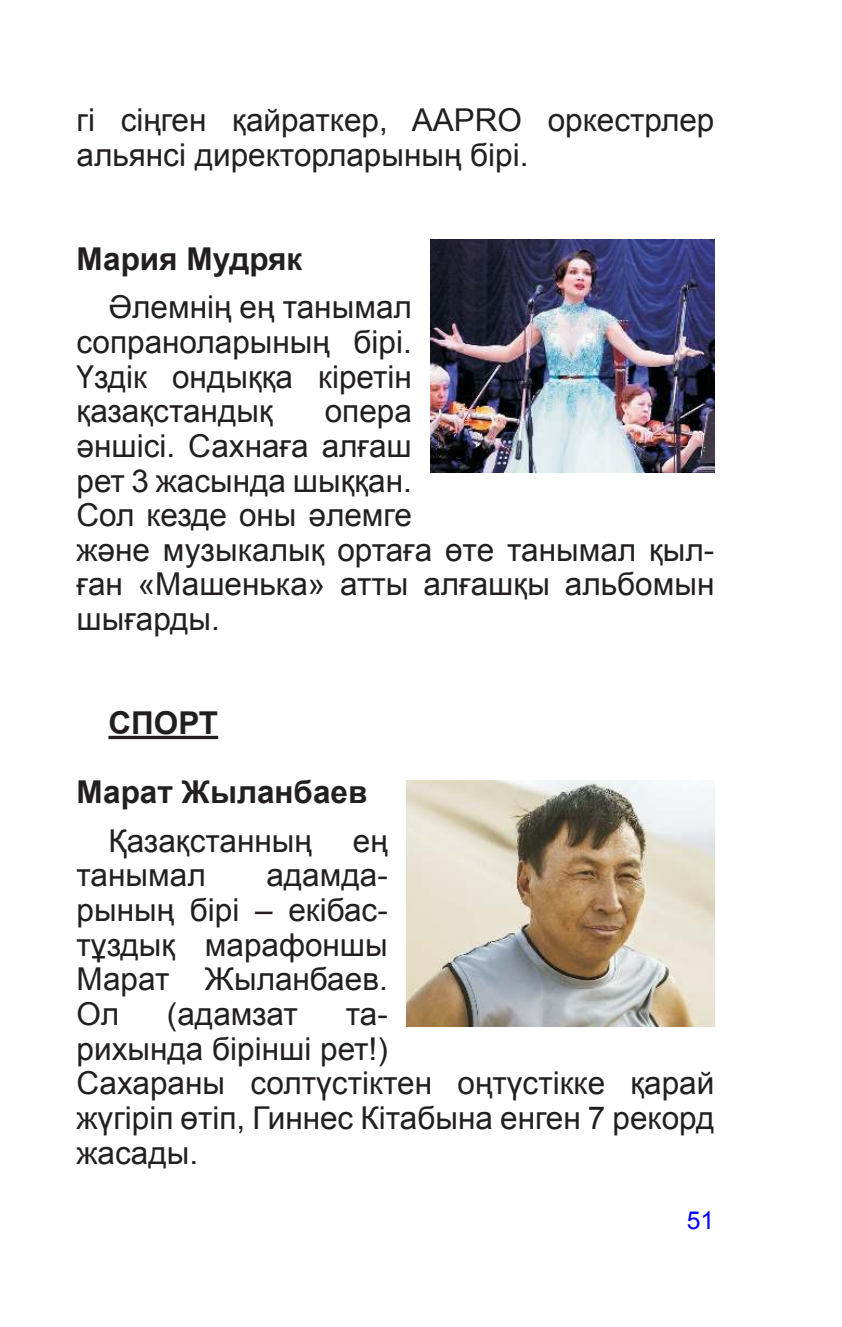
<style>
.page{position:relative;width:842px;height:1327px;background:#fff}
.page>*{position:absolute;margin:0;border:0;box-sizing:border-box;transform-origin:0 0}
.t1{font:31.5px/34.6px "Arial";color:#231f20}
.t2{font:700 31.5px/69.3px "Arial";color:#231f20}
.t3{font:24.75px "Arial";color:#00f}
</style>
<div class="page">
<hr style="left:108px;top:736px;width:110px;height:3px;background:#231f20">
<img style="left:431px;top:239px;width:283px;height:233px">
<img style="left:407px;top:780px;width:307px;height:246px">
<p class="t1" style="left:77px;top:103px;width:639px">гі сіңген қайраткер, AAPRO оркестрлер альян сі директорларының бірі.</p>
<p class="t2" style="left:77px;top:225px;width:227px">Мария Мудряк</p>
<p class="t1" style="left:77px;top:290px;width:337px;text-align:justify;text-indent:32px">Әлемнің ең та нымал сопра но ла рының бірі.<br>Үздік ондық қа кі ре тін қазақ стан дық</p>
<p class="t1" style="left:77px;top:394px;width:639px;text-indent:248px">опера<br>әншісі. Сах наға ал ғаш<br>рет 3 жасын да шыққан.<br>Сол кезде оны әлемге<br>және музыкалық орта ға өте танымал қыл&shy;ған «Машенька» атты алғашқы альбомын шы ғарды.</p>
<p class="t2" style="left:77px;top:689px;width:292px;text-indent:32px">СПОРТ<br>Марат Жыланбаев</p>
<p class="t1" style="left:108px;top:823px;width:205px">Қазақстанның</p>
<p class="t1" style="left:353px;top:823px;width:36px">ең</p>
<p class="t1" style="left:77px;top:858px;width:131px">таны мал</p>
<p class="t1" style="left:77px;top:858px;width:313px;text-align:justify;text-indent:190px">адамда&shy;ры ның бірі – екі бас&shy;тұздық ма ра фон шы Марат Жы лан баев.<br>Ол</p>
<p class="t1" style="left:167px;top:997px;width:132px">(адам зат</p>
<p class="t1" style="left:77px;top:997px;width:639px;text-indent:269px">та-<br>рихында бірінші рет!)<br>Сахараны сол түстіктен оңтүс тікке қарай жүгіріп өтіп, Гиннес Кітабына енген 7 рекорд жасады.</p>
<p class="t3" style="left:687px;top:1204px;width:29px">51</p>
</div>
